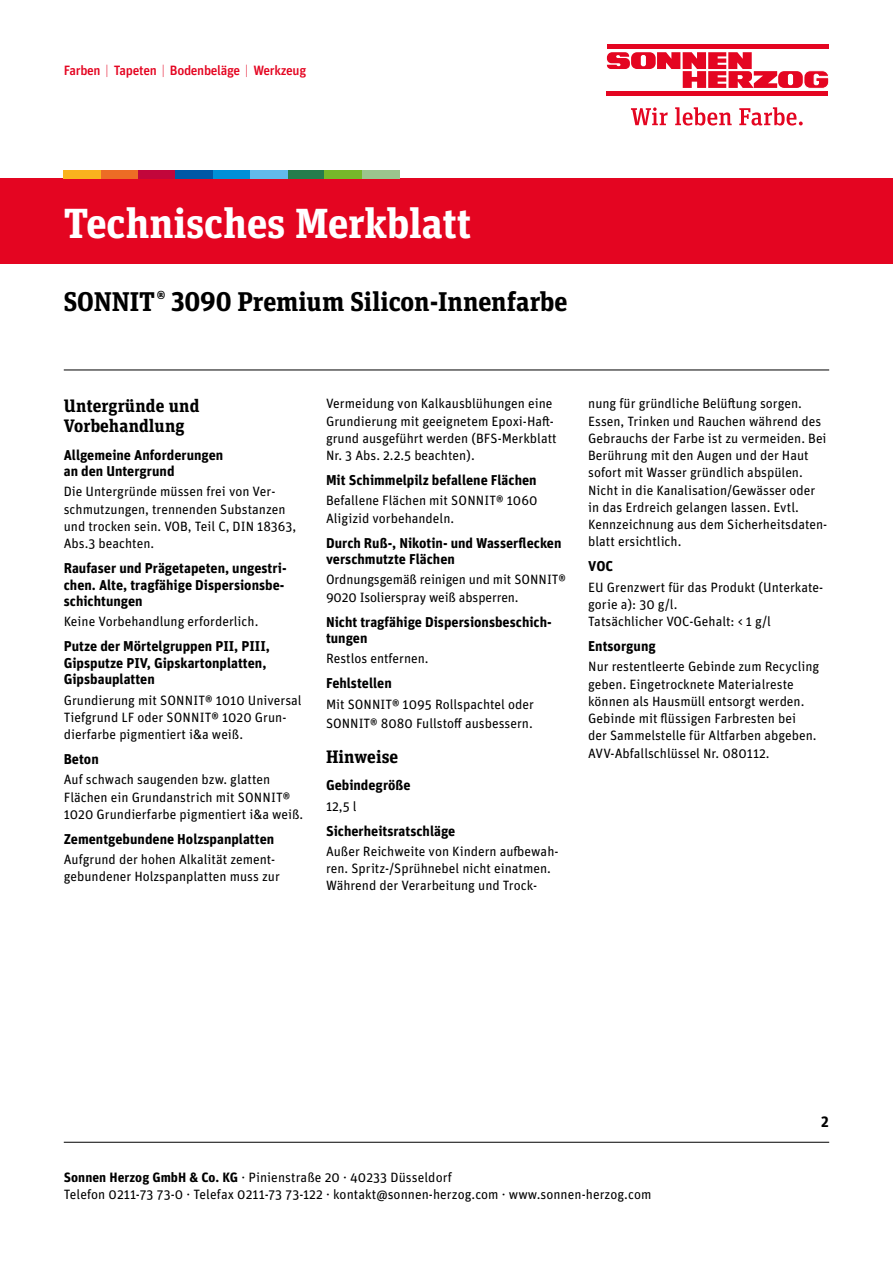
<style>
.page{position:relative;width:893px;height:1263px;background:#fff}
.page>*{position:absolute;margin:0;border:0;box-sizing:border-box;transform-origin:0 0}
.t1{font:700 42px "Unit Slab OT";letter-spacing:-.005em;color:#fff}
.t2{font:700 27px "Unit Slab OT";letter-spacing:-.005em;color:#000}
.t3{font:700 18px/20.5px "Unit Slab OT";letter-spacing:.005em;color:#000}
.t4{font:700 15px "Unit Pro";color:#000}
.t5{font:700 14.25px/16.5px "Unit Pro";color:#000}
.t6{font:13.5px/17.2px "Unit Pro";color:#000}
.t7{font:500 13.5px "Unit Pro";letter-spacing:-.025em;color:#e40521}
.s1{font-weight:700}
</style>
<div class="page">
<div style="left:0;top:179px;width:893px;height:85px;background:#e40521"></div>
<div style="left:64px;top:170px;width:37px;height:9px;background:#fab31e"></div>
<div style="left:101px;top:170px;width:37px;height:9px;background:#ed6c25"></div>
<div style="left:138px;top:170px;width:38px;height:9px;background:#c2063b"></div>
<div style="left:176px;top:170px;width:37px;height:9px;background:#0058a6"></div>
<div style="left:287px;top:170px;width:38px;height:9px;background:#257d4c"></div>
<div style="left:213px;top:170px;width:37px;height:9px;background:#0090d7"></div>
<div style="left:325px;top:170px;width:37px;height:9px;background:#76b82a"></div>
<div style="left:250px;top:170px;width:37px;height:9px;background:#62baea"></div>
<div style="left:362px;top:170px;width:37px;height:9px;background:#9bc58d"></div>
<hr style="left:607px;top:45px;width:221px;height:4px;background:#e40521">
<svg style="left:631px;top:107px;width:172px;height:19px"></svg>
<svg style="left:607px;top:52px;width:222px;height:44px"></svg>
<hr style="left:64px;top:1142px;width:765px;height:1px;background:#000">
<hr style="left:64px;top:370px;width:765px;height:1px;background:#000">
<p class="t7" style="left:64px;top:61px;width:244px">Farben | Tapeten | Bodenbeläge | Werkzeug</p>
<h1 class="t1" style="left:64px;top:196px;width:409px">Technisches Merkblatt</h1>
<h2 class="t2" style="left:64px;top:284px;width:505px">SONNIT<sup>®</sup> 3090 Premium Silicon-Innenfarbe</h2>
<h3 class="t3" style="left:64px;top:395px;width:137px">Untergründe und<br>Vorbehandlung</h3>
<p class="t5" style="left:64px;top:445px;width:161px">Allgemeine Anforderungen an den Untergrund</p>
<p class="t6" style="left:64px;top:482px;width:234px">Die Untergründe müssen frei von Ver&shy;schmutzungen, trennenden Substanzen und trocken sein. VOB, Teil C, DIN 18363, Abs.3 beachten.</p>
<p class="t5" style="left:64px;top:559px;width:224px">Raufaser und Prägetapeten, ungestri&shy;chen. Alte, tragfähige Dispersionsbe&shy;schichtungen</p>
<p class="t6" style="left:64px;top:612px;width:196px">Keine Vorbehandlung erforderlich.</p>
<p class="t5" style="left:64px;top:637px;width:208px">Putze der Mörtelgruppen PII, PIII,<br>Gipsputze PIV, Gipskartonplatten,<br>Gipsbauplatten</p>
<p class="t6" style="left:64px;top:690px;width:239px">Grundierung mit SONNIT® 1010 Universal<br>Tiefgrund LF oder SONNIT® 1020 Grun&shy;dierfarbe pigmentiert i&amp;a weiß.</p>
<p class="t5" style="left:64px;top:750px;width:36px">Beton</p>
<p class="t6" style="left:64px;top:770px;width:241px">Auf schwach saugenden bzw. glatten<br>Flächen ein Grundanstrich mit SONNIT®<br>1020 Grundierfarbe pigmentiert i&amp;a weiß.</p>
<p class="t5" style="left:64px;top:830px;width:212px">Zementgebundene Holzspanplatten</p>
<p class="t6" style="left:64px;top:850px;width:218px">Aufgrund der hohen Alkalität zement&shy;gebundener Holzspanplatten muss zur</p>
<p class="t6" style="left:326px;top:394px;width:232px">Vermeidung von Kalkausblühungen eine Grundierung mit geeignetem Epoxi-Haft&shy;grund ausgeführt werden (BFS-Merkblatt Nr. 3 Abs. 2.2.5 beachten).</p>
<p class="t5" style="left:326px;top:471px;width:212px">Mit Schimmelpilz befallene Flächen</p>
<p class="t6" style="left:326px;top:491px;width:213px">Befallene Flächen mit SONNIT® 1060<br>Aligizid vorbehandeln.</p>
<p class="t5" style="left:326px;top:533px;width:237px">Durch Ruß-, Nikotin- und Wasserflecken verschmutzte Flächen</p>
<p class="t6" style="left:326px;top:570px;width:241px">Ordnungsgemäß reinigen und mit SONNIT®<br>9020 Isolierspray weiß absperren.</p>
<p class="t5" style="left:326px;top:612px;width:227px">Nicht tragfähige Dispersionsbeschich&shy;tungen</p>
<p class="t6" style="left:326px;top:649px;width:104px">Restlos entfernen.</p>
<p class="t5" style="left:326px;top:674px;width:67px">Fehlstellen</p>
<p class="t6" style="left:326px;top:693px;width:209px;line-height:19.4px">Mit SONNIT® 1095 Rollspachtel oder<br>SONNIT® 8080 Fullstoff ausbessern.</p>
<h3 class="t3" style="left:326px;top:746px;width:74px">Hinweise</h3>
<p class="t5" style="left:326px;top:776px;width:86px">Gebindegröße</p>
<p class="t6" style="left:326px;top:797px;width:32px">12,5 l</p>
<p class="t5" style="left:326px;top:822px;width:131px">Sicherheitsratschläge</p>
<p class="t6" style="left:326px;top:842px;width:234px">Außer Reichweite von Kindern aufbewah&shy;ren. Spritz-/Sprühnebel nicht einatmen.<br>Während der Verarbeitung und Trock-</p>
<p class="t6" style="left:588px;top:394px;width:241px">nung für gründliche Belüftung sorgen.<br>Essen, Trinken und Rauchen während des Gebrauchs der Farbe ist zu vermeiden. Bei Berührung mit den Augen und der Haut sofort mit Wasser gründlich abspülen.<br>Nicht in die Kanalisation/Gewässer oder in das Erdreich gelangen lassen. Evtl.<br>Kennzeichnung aus dem Sicherheitsdaten&shy;blatt ersichtlich.</p>
<p class="t5" style="left:588px;top:557px;width:27px">VOC</p>
<p class="t6" style="left:588px;top:578px;width:237px">EU Grenzwert für das Produkt (Unterkate&shy;gorie a): 30 g/l.<br>Tatsächlicher VOC-Gehalt: &lt; 1 g/l</p>
<p class="t5" style="left:588px;top:637px;width:69px">Entsorgung</p>
<p class="t6" style="left:588px;top:657px;width:233px">Nur restentleerte Gebinde zum Recycling geben. Eingetrocknete Materialreste können als Hausmüll entsorgt werden.<br>Gebinde mit flüssigen Farbresten bei<br>der Sammelstelle für Altfarben abgeben.<br>AVV-Abfallschlüssel Nr. 080112.</p>
<p class="t4" style="left:821px;top:1111px;width:10px">2</p>
<p class="t6" style="left:64px;top:1168px;width:589px"><span class="s1">Sonnen Herzog GmbH &amp; Co. KG</span> · Pinienstraße 20 · 40233 Düsseldorf<br>Telefon 0211-73 73-0 · Telefax 0211-73 73-122 · kontakt@sonnen-herzog.com · www.sonnen-herzog.com</p>
</div>
